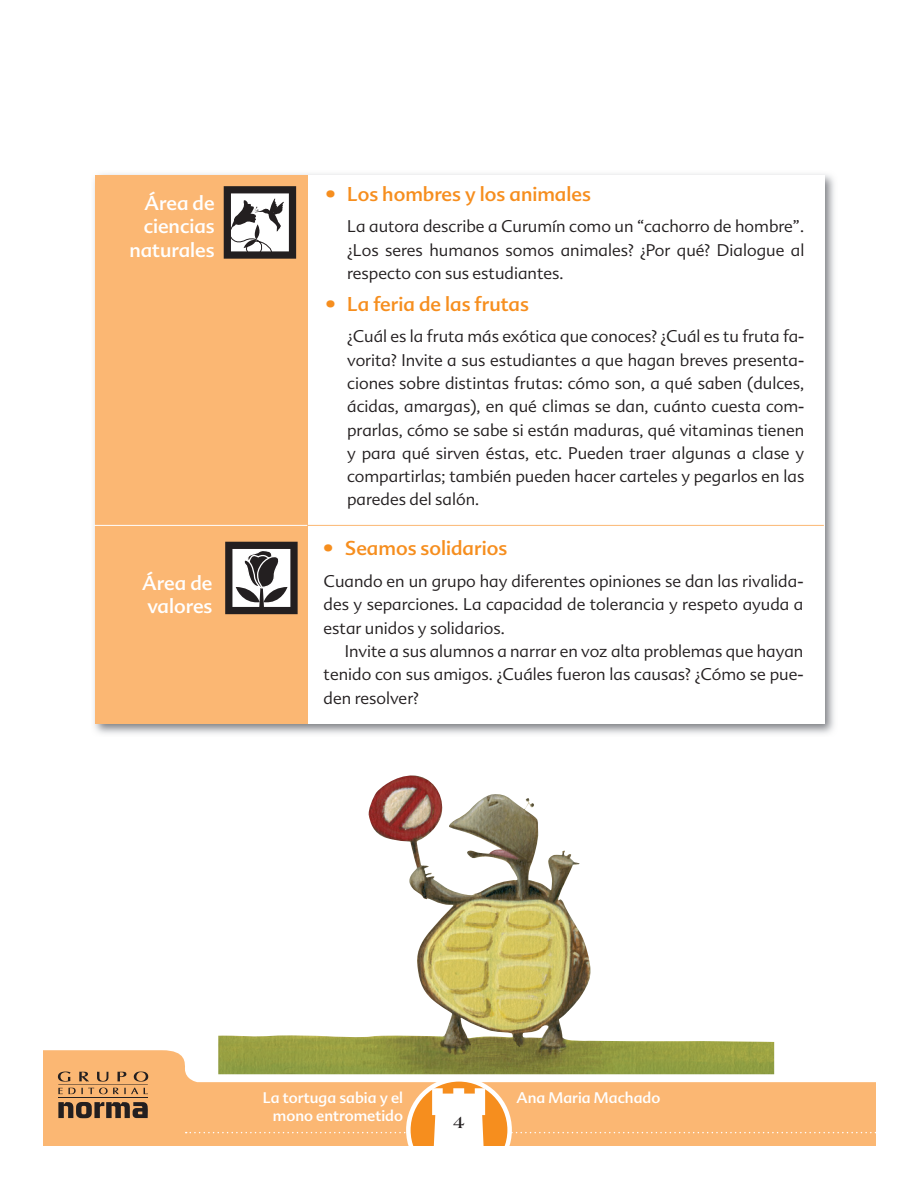
<style>
.page{position:relative;width:918px;height:1189px;background:#fff}
.page>*{position:absolute;margin:0;border:0;box-sizing:border-box;transform-origin:0 0}
.t1{font:19.5px "Advert";color:#f68e1e}
.t2{font:19.5px/23.4px "Advert";color:#fff;text-align:right}
.t3{font:700 18px "Americana Std";color:#231f20}
.t4{font:300 16.5px/23.2px "Advert";color:#231f20;text-align:justify}
.t5{font:15px/18px "Advert";color:#fff;text-align:right}
</style>
<div class="page">
<svg style="left:43px;top:1049px;width:833px;height:96px;fill:#fbb773"></svg>
<svg style="left:408px;top:1078px;width:102px;height:102px"></svg>
<svg style="left:186px;top:1087px;width:690px;height:58px;background:#fbbb7a"></svg>
<div style="left:21px;top:1145px;width:897px;height:43px;background:#fff"></div>
<hr style="left:58px;top:1083px;width:90px;height:1px;background:#231f20">
<hr style="left:58px;top:1096px;width:90px;height:1px;background:#231f20">
<svg style="left:58px;top:1101px;width:90px;height:16px"></svg>
<svg style="left:58px;top:1071px;width:90px;height:10px"></svg>
<svg style="left:58px;top:1087px;width:90px;height:6px"></svg>
<img style="left:94px;top:174px;width:741px;height:560px">
<div style="left:96px;top:175px;width:728px;height:548px;background:#fff"></div>
<div style="left:95px;top:175px;width:212px;height:548px;background:#fbb773"></div>
<svg style="left:224px;top:186px;width:72px;height:72px;background:#939191"></svg>
<svg style="left:225px;top:541px;width:73px;height:74px;background:#837f7d"></svg>
<hr style="left:307px;top:525px;width:517px;height:1px;background:#fbb773">
<hr style="left:94px;top:525px;width:213px;height:1px;background:#fff">
<img style="left:218px;top:775px;width:556px;height:298px">
<p class="t2" style="left:129px;top:193px;width:87px">Área de ciencias naturales</p>
<p class="t2" style="left:142px;top:572px;width:72px;text-align:left">Área de valores</p>
<p class="t1" style="left:326px;top:186px;width:266px">• Los hombres y los animales</p>
<p class="t4" style="left:347px;top:216px;width:459px">La autora describe a Curumín como un “cachorro de hombre”. ¿Los seres humanos somos animales? ¿Por qué? Dialogue al respecto con sus estudiantes.</p>
<p class="t1" style="left:326px;top:296px;width:205px">• La feria de las frutas</p>
<p class="t4" style="left:347px;top:326px;width:459px">¿Cuál es la fruta más exótica que conoces? ¿Cuál es tu fruta fa&shy;vorita? Invite a sus estudiantes a que hagan breves presenta&shy;ciones sobre distintas frutas: cómo son, a qué saben (dulces, ácidas, amargas), en qué climas se dan, cuánto cuesta com&shy;prarlas, cómo se sabe si están maduras, qué vitaminas tienen y para qué sirven éstas, etc. Pueden traer algunas a clase y compartirlas; también pueden hacer carteles y pegarlos en las paredes del salón.</p>
<p class="t1" style="left:324px;top:541px;width:185px">• Seamos solidarios</p>
<p class="t4" style="left:324px;top:571px;width:481px">Cuando en un grupo hay diferentes opiniones se dan las rivalida&shy;des y separciones. La capacidad de tolerancia y respeto ayuda a estar unidos y solidarios.</p>
<p class="t4" style="left:324px;top:641px;width:481px;text-indent:21px">Invite a sus alumnos a narrar en voz alta problemas que hayan tenido con sus amigos. ¿Cuáles fueron las causas? ¿Cómo se pue&shy;den resolver?</p>
<p class="t5" style="left:263px;top:1090px;width:142px">La tortuga sabia y el mono entrometido</p>
<p class="t5" style="left:516px;top:1090px;width:145px">Ana Maria Machado</p>
<p class="t3" style="left:453px;top:1114px;width:13px">4</p>
</div>
